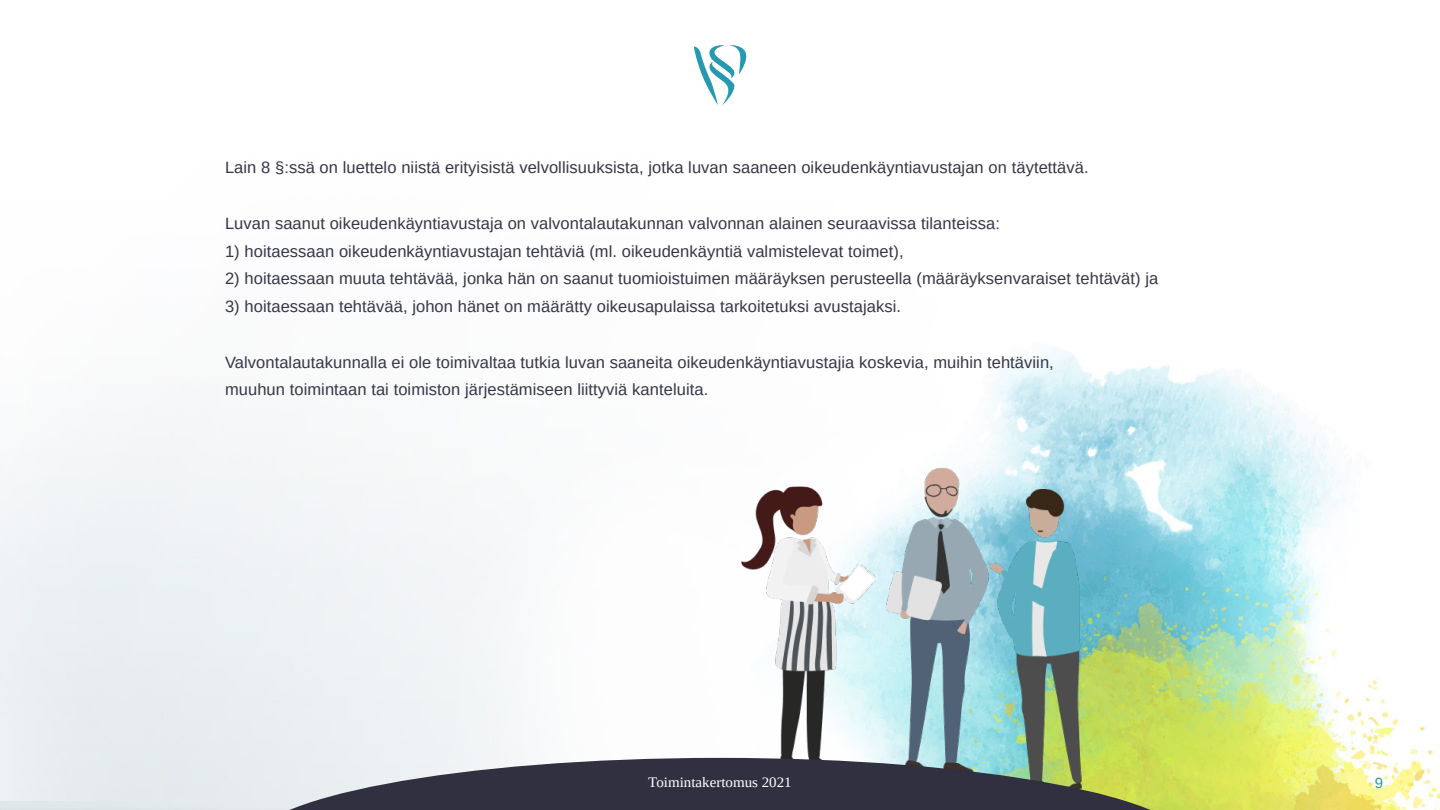
<style>
.page{position:relative;width:1440px;height:810px;background:#fff}
.page>*{position:absolute;margin:0;border:0;box-sizing:border-box;transform-origin:0 0}
.Toimintakertomus_202{font:16.35px/27.8px "Liberation Sans";letter-spacing:.005em;color:#363647}
.Toimintakertomus_202-2{font:14.55px "Liberation Serif";color:#fff}
.t1{font:14.55px "Liberation Sans";color:#2698b0}
</style>
<div class="page">
<img style="left:0;top:347px;width:1440px;height:463px">
<svg style="left:693px;top:45px;width:54px;height:60px"></svg>
<img style="left:851px;top:390px;width:166px;height:368px">
<img style="left:692px;top:441px;width:226px;height:317px">
<img style="left:959px;top:413px;width:162px;height:345px">
<svg style="left:248px;top:758px;width:944px;height:52px;background:#666b67"></svg>
<p class="Toimintakertomus_202" style="left:225px;top:154px;width:865px">Lain 8 §:ssä on luettelo niistä erityisistä velvollisuuksista, jotka luvan saaneen oikeudenkäyntiavustajan on täytettävä.</p>
<p class="Toimintakertomus_202" style="left:225px;top:209px;width:776px">Luvan saanut oikeudenkäyntiavustaja on valvontalautakunnan valvonnan alainen seuraavissa tilanteissa:</p>
<p class="Toimintakertomus_202" style="left:225px;top:237px;width:680px">1) hoitaessaan oikeudenkäyntiavustajan tehtäviä (ml. oikeudenkäyntiä valmistelevat toimet),</p>
<p class="Toimintakertomus_202" style="left:225px;top:265px;width:935px">2) hoitaessaan muuta tehtävää, jonka hän on saanut tuomioistuimen määräyksen perusteella (määräyksenvaraiset tehtävät) ja</p>
<p class="Toimintakertomus_202" style="left:225px;top:293px;width:678px">3) hoitaessaan tehtävää, johon hänet on määrätty oikeusapulaissa tarkoitetuksi avustajaksi.</p>
<p class="Toimintakertomus_202" style="left:225px;top:348px;width:830px">Valvontalautakunnalla ei ole toimivaltaa tutkia luvan saaneita oikeudenkäyntiavustajia koskevia, muihin tehtäviin, muuhun toimintaan tai toimiston järjestämiseen liittyviä kanteluita.</p>
<p class="Toimintakertomus_202-2" style="left:648px;top:773px;width:145px">Toimintakertomus 2021</p>
<p class="t1" style="left:1375px;top:774px;width:10px">9</p>
</div>
